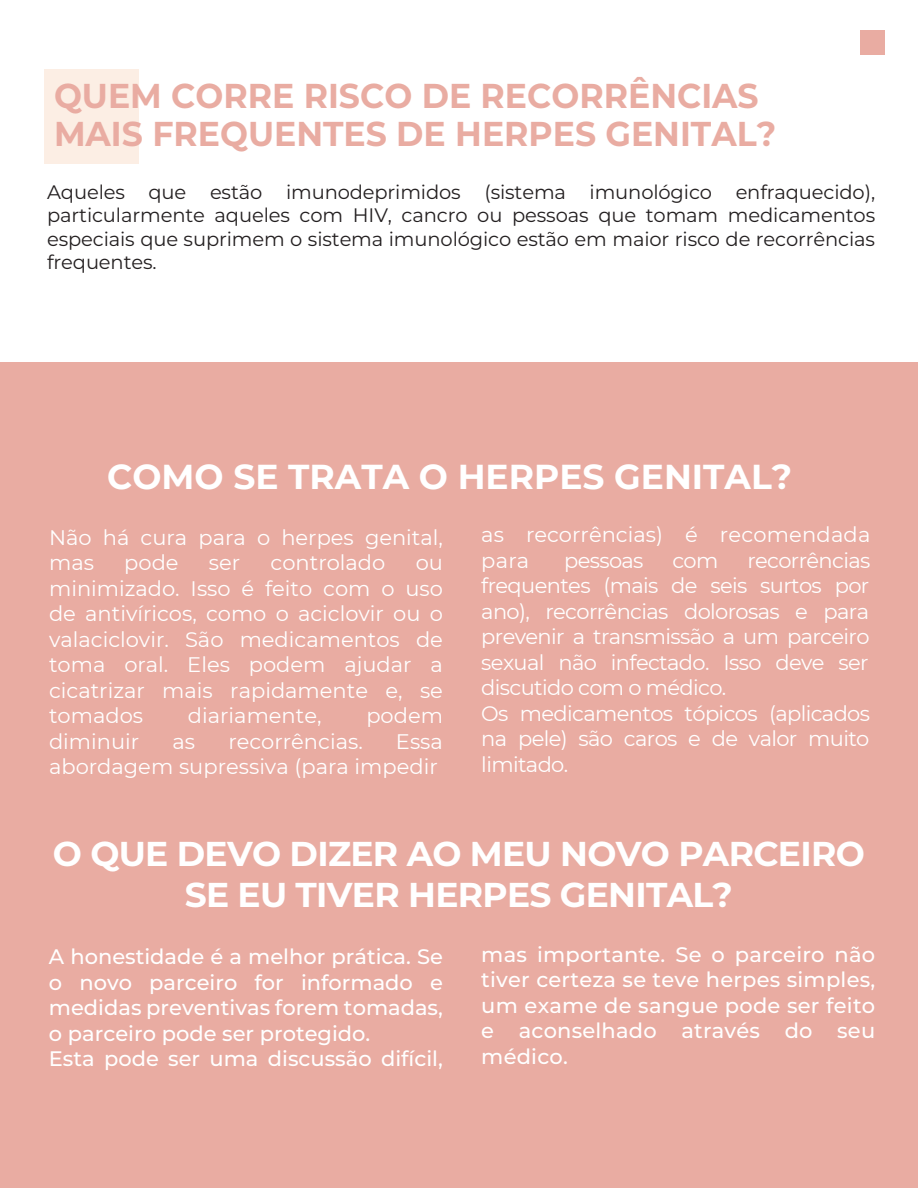
<style>
.page{position:relative;width:918px;height:1188px;background:#fff}
.page>*{position:absolute;margin:0;border:0;box-sizing:border-box;transform-origin:0 0}
.t1{font:700 34.5px/38.7px "Montserrat";color:#e9aca2;scale:.96 1}
.t2{font:700 34.5px/41.4px "Montserrat";letter-spacing:-.02em;color:#fff;text-align:center}
.t3{font:700 34.5px "Montserrat";color:#fff}
.t4{font:21px/25.5px "Montserrat";letter-spacing:-.03em;color:#fff;text-align:justify}
.t5{font:500 21px/25.5px "Montserrat";color:#fff}
.t6{font:21px/25.5px "Montserrat";color:#fff}
.t7{font:21px/25.5px "Montserrat";letter-spacing:.01em;color:#fff}
.t8{font:19.5px/23.4px "Montserrat";letter-spacing:-.005em;color:#231f20;text-align:justify}
</style>
<div class="page">
<div style="left:0;top:363px;width:918px;height:825px;background:#e9aca2"></div>
<div style="left:44px;top:69px;width:95px;height:95px;background:#fceee4"></div>
<div style="left:860px;top:30px;width:24px;height:25px;background:#e9aca2"></div>
<h1 class="t1" style="left:54px;top:74px;width:754px">QUEM CORRE RISCO DE RECORRÊNCIAS<br>MAIS FREQUENTES DE HERPES GENITAL?</h1>
<p class="t8" style="left:47px;top:180px;width:830px">Aqueles que estão imunodeprimidos (sistema imunológico enfraquecido), particularmente aqueles com HIV, cancro ou pessoas que tomam medicamentos especiais que suprimem o sistema imunológico estão em maior risco de recorrências frequentes.</p>
<h1 class="t3" style="left:107px;top:452px;width:687px">COMO SE TRATA O HERPES GENITAL?</h1>
<p class="t6" style="left:49px;top:524px;width:395px">Não há cura para o herpes genital, mas</p>
<p class="t7" style="left:481px;top:521px;width:391px">as recorrências) é recomendada para</p>
<p class="t4" style="left:481px;top:547px;width:391px;text-align:left;text-indent:266px">recorrências frequentes (mais de seis surtos por ano), recorrências dolorosas e para prevenir a transmissão a um parceiro sexual não infectado. Isso deve ser discutido com o médico.<br>Os medicamentos tópicos (aplicados na pele) são caros e de valor muito limitado.</p>
<p class="t4" style="left:124px;top:549px;width:56px">pode</p>
<p class="t4" style="left:209px;top:549px;width:33px">ser</p>
<p class="t6" style="left:271px;top:549px;width:116px">controlado</p>
<p class="t4" style="left:564px;top:547px;width:81px">pessoas</p>
<p class="t4" style="left:672px;top:547px;width:48px">com</p>
<p class="t4" style="left:49px;top:549px;width:395px;text-indent:367px">ou minimizado. Isso é feito com o uso de antivíricos, como o aciclovir ou o valaciclovir. São medicamentos de toma oral. Eles podem ajudar a cicatrizar mais rapidamente e, se tomados</p>
<p class="t6" style="left:188px;top:702px;width:135px">diariamente,</p>
<p class="t4" style="left:366px;top:702px;width:78px">podem</p>
<p class="t6" style="left:49px;top:728px;width:92px">diminuir</p>
<p class="t4" style="left:173px;top:728px;width:24px">as</p>
<p class="t6" style="left:228px;top:728px;width:136px">recorrências.</p>
<p class="t6" style="left:49px;top:728px;width:395px;text-align:right">Essa<br>abordagem supressiva (para impedir</p>
<h1 class="t2" style="left:53px;top:831px;width:813px">O QUE DEVO DIZER AO MEU NOVO PARCEIRO<br>SE EU TIVER HERPES GENITAL?</h1>
<p class="t5" style="left:49px;top:943px;width:396px">A honestidade é a melhor prática. Se o novo parceiro for informado e medidas preventivas forem tomadas, o parceiro pode ser protegido.<br>Esta pode ser uma discussão difícil,</p>
<p class="t5" style="left:481px;top:941px;width:395px;text-align:justify">mas importante. Se o parceiro não tiver certeza se teve herpes simples, um exame de sangue pode ser feito e aconselhado através do seu médico.</p>
</div>
